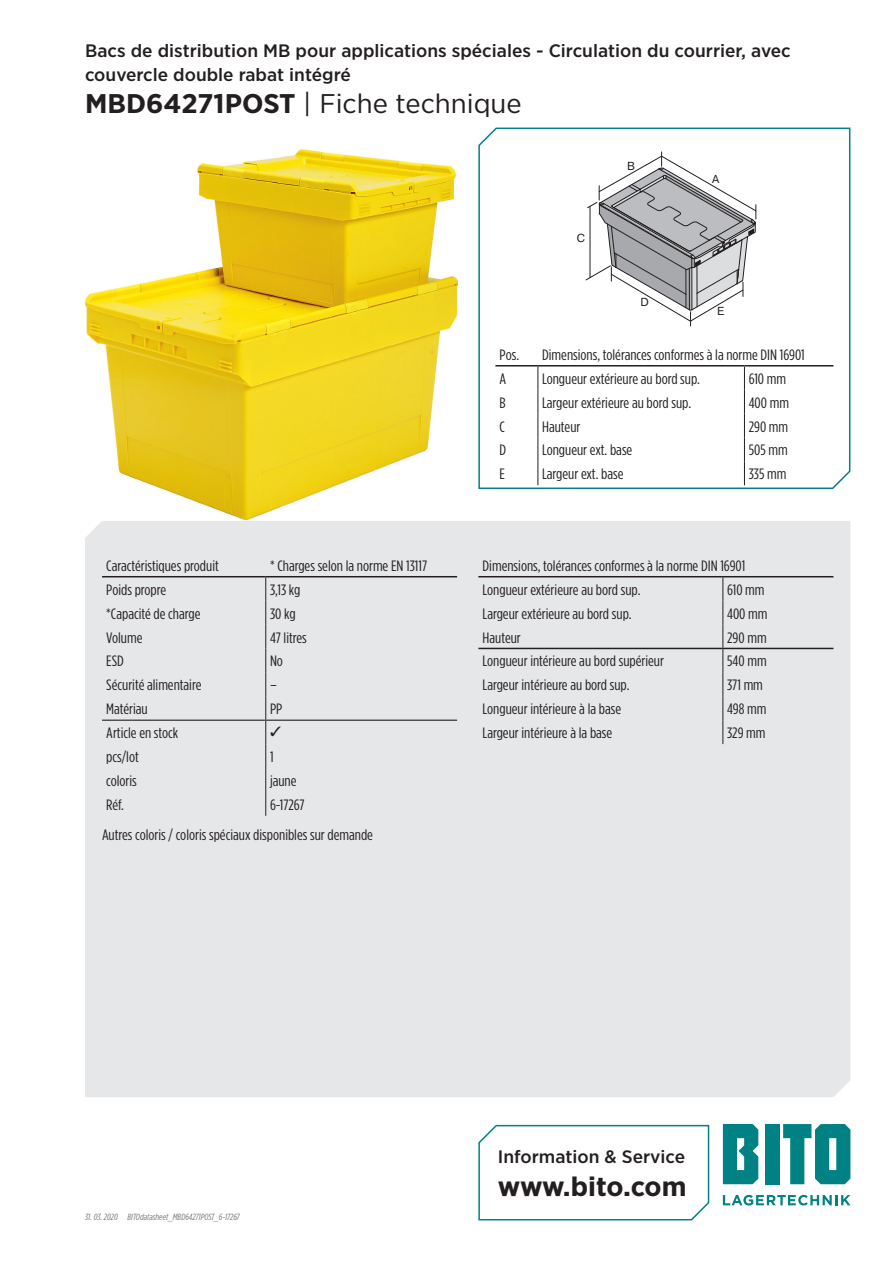
<style>
.page{position:relative;width:893px;height:1263px;background:#fff}
.page>*{position:absolute;margin:0;border:0;box-sizing:border-box;transform-origin:0 0}
.t1{font:27px "Gotham Narrow";color:#231f20;scale:1.1 1}
.t2{font:700 27px "Gotham Narrow";letter-spacing:-.015em;color:#231f20;scale:1.1 1}
.t3{font:500 18px/24px "Gotham Narrow";color:#231f20;scale:1.1 1}
.t4{font:15px/23.9px "Gotham Condensed";color:#231f20;scale:1.1 1}
.t5{font:11.55px "Bito Pragmatica";color:#231f20}
.t6{font:italic 9px "Gotham Condensed";color:#76787b;scale:1.1 1}
.s1{font-weight:700}
</style>
<div class="page">
<div style="left:85px;top:521px;width:765px;height:576px;background:#e6e7e9"></div>
<svg style="left:723px;top:1195px;width:127px;height:10px"></svg>
<div style="left:765px;top:1124px;width:15px;height:60px;background:#008183"></div>
<svg style="left:723px;top:1124px;width:35px;height:60px;background:#1e8f91"></svg>
<svg style="left:783px;top:1124px;width:67px;height:60px"></svg>
<svg style="left:478px;top:1124px;width:232px;height:97px"></svg>
<svg style="left:478px;top:127px;width:373px;height:362px"></svg>
<hr style="left:102px;top:576px;width:164px;height:1px;background:#231f20">
<hr style="left:266px;top:576px;width:191px;height:1px;background:#231f20">
<hr style="left:102px;top:720px;width:164px;height:1px;background:#231f20">
<hr style="left:266px;top:720px;width:191px;height:1px;background:#231f20">
<hr style="left:478px;top:576px;width:245px;height:1px;background:#231f20">
<hr style="left:723px;top:576px;width:110px;height:1px;background:#231f20">
<hr style="left:478px;top:648px;width:245px;height:1px;background:#231f20">
<hr style="left:723px;top:648px;width:110px;height:1px;background:#231f20">
<svg style="left:722px;top:577px;width:1px;height:167px"></svg>
<img style="left:85px;top:150px;width:372px;height:369px">
<svg style="left:586px;top:152px;width:171px;height:174px"></svg>
<hr style="left:495px;top:365px;width:43px;height:1px;background:#231f20">
<hr style="left:538px;top:365px;width:206px;height:1px;background:#231f20">
<hr style="left:744px;top:365px;width:89px;height:1px;background:#231f20">
<svg style="left:537px;top:366px;width:1px;height:119px"></svg>
<svg style="left:744px;top:366px;width:1px;height:119px"></svg>
<svg style="left:265px;top:577px;width:16px;height:239px;background:#d8d9db"></svg>
<p class="t3" style="left:85px;top:38px;width:643px">Bacs de distribution MB pour applications spéciales - Circulation du courrier, avec couvercle double rabat intégré</p>
<h1 class="t1" style="left:85px;top:87px;width:399px"><span class="s1">MBD64271POST</span> | Fiche technique</h1>
<p class="t5" style="left:577px;top:231px;width:10px">C</p>
<p class="t5" style="left:627px;top:159px;width:9px">B</p>
<p class="t5" style="left:640px;top:295px;width:10px">D</p>
<p class="t5" style="left:712px;top:172px;width:9px">A</p>
<p class="t5" style="left:717px;top:304px;width:9px">E</p>
<p class="t4" style="left:106px;top:553px;width:104px">Caractéristiques produit</p>
<p class="t4" style="left:270px;top:553px;width:144px">* Charges selon la norme EN 13117</p>
<p class="t4" style="left:106px;top:577px;width:56px">Poids propre</p>
<p class="t4" style="left:270px;top:577px;width:29px">3,13 kg</p>
<p class="t4" style="left:106px;top:601px;width:87px">*Capacité de charge</p>
<p class="t4" style="left:270px;top:601px;width:25px">30 kg</p>
<p class="t4" style="left:106px;top:625px;width:34px">Volume</p>
<p class="t4" style="left:270px;top:625px;width:35px">47 litres</p>
<p class="t4" style="left:106px;top:649px;width:17px">ESD</p>
<p class="t4" style="left:270px;top:649px;width:13px">No</p>
<p class="t4" style="left:106px;top:673px;width:88px">Sécurité alimentaire</p>
<p class="t4" style="left:270px;top:673px;width:8px">–</p>
<p class="t4" style="left:106px;top:697px;width:39px">Matériau</p>
<p class="t4" style="left:270px;top:697px;width:13px">PP</p>
<p class="t4" style="left:106px;top:721px;width:67px">Article en stock</p>
<p class="t4" style="left:106px;top:745px;width:31px">pcs/lot</p>
<p class="t4" style="left:270px;top:745px;width:5px">1</p>
<p class="t4" style="left:106px;top:769px;width:29px">coloris</p>
<p class="t4" style="left:270px;top:769px;width:26px">jaune</p>
<p class="t4" style="left:106px;top:792px;width:18px">Réf.</p>
<p class="t4" style="left:270px;top:792px;width:33px">6-17267</p>
<p class="t4" style="left:102px;top:823px;width:248px">Autres coloris / coloris spéciaux disponibles sur demande</p>
<p class="t4" style="left:500px;top:342px;width:19px">Pos.</p>
<p class="t4" style="left:542px;top:342px;width:240px">Dimensions, tolérances conformes à la norme DIN 16901</p>
<p class="t4" style="left:500px;top:366px;width:8px">A</p>
<p class="t4" style="left:542px;top:366px;width:145px">Longueur extérieure au bord sup.</p>
<p class="t4" style="left:749px;top:366px;width:36px">610 mm</p>
<p class="t4" style="left:500px;top:390px;width:7px">B</p>
<p class="t4" style="left:542px;top:390px;width:137px">Largeur extérieure au bord sup.</p>
<p class="t4" style="left:749px;top:390px;width:38px">400 mm</p>
<p class="t4" style="left:500px;top:414px;width:6px">C</p>
<p class="t4" style="left:542px;top:414px;width:36px">Hauteur</p>
<p class="t4" style="left:749px;top:414px;width:37px">290 mm</p>
<p class="t4" style="left:500px;top:438px;width:8px">D</p>
<p class="t4" style="left:542px;top:438px;width:84px">Longueur ext. base</p>
<p class="t4" style="left:749px;top:438px;width:37px">505 mm</p>
<p class="t4" style="left:500px;top:462px;width:6px">E</p>
<p class="t4" style="left:542px;top:462px;width:75px">Largeur ext. base</p>
<p class="t4" style="left:749px;top:462px;width:36px">335 mm</p>
<p class="t4" style="left:483px;top:553px;width:240px">Dimensions, tolérances conformes à la norme DIN 16901<br>Longueur extérieure au bord sup.</p>
<p class="t4" style="left:727px;top:577px;width:36px">610 mm</p>
<p class="t4" style="left:483px;top:601px;width:137px">Largeur extérieure au bord sup.</p>
<p class="t4" style="left:727px;top:601px;width:38px">400 mm</p>
<p class="t4" style="left:483px;top:625px;width:36px">Hauteur</p>
<p class="t4" style="left:727px;top:625px;width:37px">290 mm</p>
<p class="t4" style="left:483px;top:649px;width:166px">Longueur intérieure au bord supérieur</p>
<p class="t4" style="left:727px;top:649px;width:37px">540 mm</p>
<p class="t4" style="left:483px;top:673px;width:135px">Largeur intérieure au bord sup.</p>
<p class="t4" style="left:727px;top:673px;width:34px">371 mm</p>
<p class="t4" style="left:483px;top:697px;width:127px">Longueur intérieure à la base</p>
<p class="t4" style="left:727px;top:697px;width:37px">498 mm</p>
<p class="t4" style="left:483px;top:721px;width:119px">Largeur intérieure à la base</p>
<p class="t4" style="left:727px;top:721px;width:36px">329 mm</p>
<p class="t6" style="left:85px;top:1212px;width:31px">31. 03. 2020</p>
<p class="t6" style="left:128px;top:1212px;width:103px">BITOdatasheet_MBD64271POST_6-17267</p>
<p class="t3" style="left:498px;top:1144px;width:172px">Information &amp; Service</p>
<h1 class="t2" style="left:498px;top:1169px;width:173px">www.bito.com</h1>
</div>
